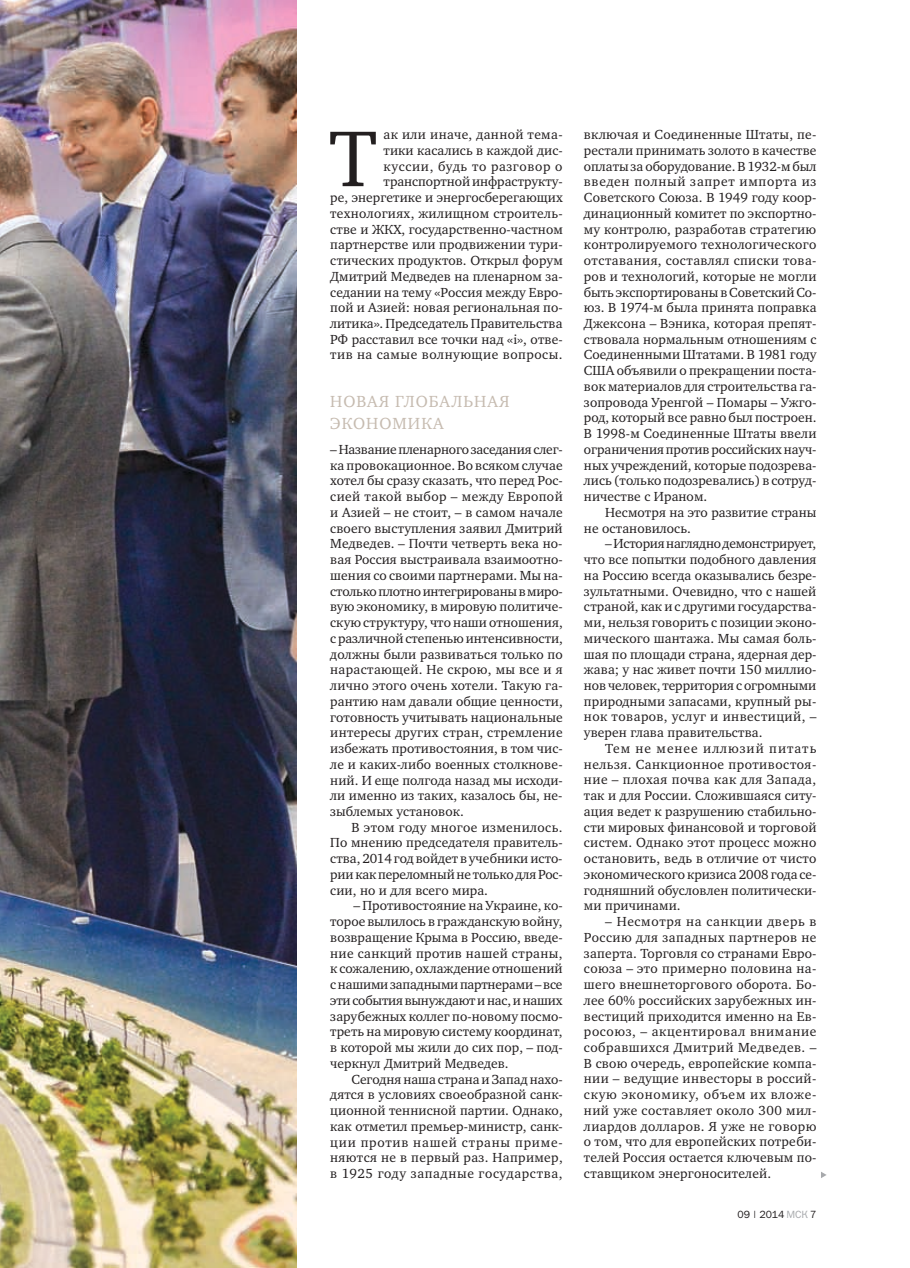
<style>
.page{position:relative;width:910px;height:1268px;background:#fff}
.page>*{position:absolute;margin:0;border:0;box-sizing:border-box;transform-origin:0 0}
.t1{font:81px "Charter ITCC";color:#231f20}
.t2{font:16.5px "Charter ITCC";color:#c6bbb0}
.t3{font:13.5px/15.8px "Charter ITCC";letter-spacing:.005em;color:#231f20;text-align:justify}
.t4{font:10.5px "Franklin Gothic Book C";letter-spacing:-.015em;color:#231f20}
.s1{color:#a7a9ac}
</style>
<div class="page">
<img style="left:0;top:0;width:296px;height:1267px">
<svg style="left:821px;top:1172px;width:6px;height:5px"></svg>
<p class="t3" style="left:330px;top:127px;width:234px;text-align:right">ак или иначе, данной тема-<br>тики касались в каждой дис-<br>куссии, будь то разговор о транспортной инфраструкту-<br>ре, энергетике и энергосберегающих технологиях, жилищном строитель&shy;стве и ЖКХ, государственно-частном партнерстве или продвижении тури&shy;стических продуктов. Открыл форум Дмитрий Медведев на пленарном за&shy;седании на тему «Россия между Евро&shy;пой и Азией: новая региональная по&shy;литика». Председатель Правительства РФ расставил все точки над «i», отве&shy;тив на самые волнующие вопросы.</p>
<p class="t2" style="left:330px;top:392px;width:26px">Нова</p>
<p class="t2" style="left:379px;top:392px;width:29px">я глобал</p>
<p class="t2" style="left:463px;top:392px;width:48px">ьная</p>
<p class="t2" style="left:330px;top:414px;width:14px">экономика</p>
<p class="t3" style="left:330px;top:441px;width:234px">– Название пленарного заседания слег&shy;ка провокационное. Во всяком случае хотел бы сразу сказать, что перед Рос&shy;сией такой выбор – между Европой и Азией – не стоит, – в самом начале своего выступления заявил Дмитрий Медведев. – Почти четверть века но&shy;вая Россия выстраивала взаимоотно&shy;шения со своими партнерами. Мы на&shy;столько плотно интегрированы в миро&shy;вую экономику, в мировую политиче&shy;скую структуру, что наши отношения, с различной степенью интенсивности, должны были развиваться только по нарастающей. Не скрою, мы все и я лично этого очень хотели. Такую га&shy;рантию нам давали общие ценности, готовность учитывать национальные интересы других стран, стремление избежать противостояния, в том чис&shy;ле и каких-либо военных столкнове&shy;ний. И еще полгода назад мы исходи&shy;ли именно из таких, казалось бы, не&shy;зыблемых установок.</p>
<p class="t3" style="left:330px;top:819px;width:234px;text-indent:21px">В этом году многое изменилось.<br>По мнению председателя правитель&shy;ства, 2014 год войдет в учебники исто&shy;рии как переломный не только для Рос&shy;сии, но и для всего мира.</p>
<p class="t3" style="left:330px;top:897px;width:234px;text-indent:23px">– Противостояние на Украине, ко&shy;торое вылилось в гражданскую войну, возвращение Крыма в Россию, введе&shy;ние санкций против нашей страны, к сожалению, охлаждение отношений с нашими западными партнерами – все эти события вынуждают и нас, и наших зарубежных коллег по-новому посмо&shy;треть на мировую систему координат, в которой мы жили до сих пор, – под&shy;черкнул Дмитрий Медведев.</p>
<p class="t3" style="left:330px;top:1070px;width:234px;text-indent:21px">Сегодня наша страна и Запад нахо&shy;дятся в условиях своеобразной санк&shy;ционной теннисной партии. Однако, как отметил премьер-министр, санк&shy;ции против нашей страны приме&shy;няются не в первый раз. Например, в 1925 году западные государства,</p>
<h1 class="t1" style="left:329px;top:114px;width:50px">Т</h1>
<p class="t3" style="left:584px;top:127px;width:234px">включая и Соединенные Штаты, пе&shy;рестали принимать золото в качестве оплаты за оборудование. В 1932-м был введен полный запрет импорта из Советского Союза. В 1949 году коор&shy;динационный комитет по экспортно&shy;му контролю, разработав стратегию контролируемого технологического отставания, составлял списки това&shy;ров и технологий, которые не могли быть экспортированы в Советский Со&shy;юз. В 1974-м была принята поправка Джексона – Вэника, которая препят&shy;ствовала нормальным отношениям с Соединенными Штатами. В 1981 году США объявили о прекращении поста&shy;вок материалов для строительства га&shy;зопровода Уренгой – Помары – Ужго&shy;род, который все равно был построен.<br>В 1998-м Соединенные Штаты ввели ограничения против российских науч&shy;ных учреждений, которые подозрева&shy;лись (только подозревались) в сотруд&shy;ничестве с Ираном.</p>
<p class="t3" style="left:584px;top:504px;width:234px;text-indent:21px">Несмотря на это развитие страны не остановилось.</p>
<p class="t3" style="left:584px;top:536px;width:234px;text-indent:21px">– История наглядно демонстрирует, что все попытки подобного давления на Россию всегда оказывались безре&shy;зультатными. Очевидно, что с нашей страной, как и с другими государства&shy;ми, нельзя говорить с позиции эконо&shy;мического шантажа. Мы самая боль&shy;шая по площади страна, ядерная дер&shy;жава; у нас живет почти 150 миллио&shy;нов человек, территория с огромными природными запасами, крупный ры&shy;нок товаров, услуг и инвестиций, – уверен глава правительства.</p>
<p class="t3" style="left:584px;top:740px;width:234px;text-indent:21px">Тем не менее иллюзий питать нельзя. Санкционное противостоя&shy;ние – плохая почва как для Запада, так и для России. Сложившаяся ситу&shy;ация ведет к разрушению стабильно&shy;сти мировых финансовой и торговой систем. Однако этот процесс можно остановить, ведь в отличие от чисто экономического кризиса 2008 года се&shy;годняшний обусловлен политически&shy;ми причинами.</p>
<p class="t3" style="left:584px;top:913px;width:234px;text-indent:21px">– Несмотря на санкции дверь в Россию для западных партнеров не заперта. Торговля со странами Евро&shy;союза – это примерно половина на&shy;шего внешнеторгового оборота. Бо&shy;лее 60% российских зарубежных ин&shy;вестиций приходится именно на Ев&shy;росоюз, – акцентировал внимание собравшихся Дмитрий Медведев. – В свою очередь, европейские компа&shy;нии – ведущие инвесторы в россий&shy;скую экономику, объем их вложе&shy;ний уже составляет около 300 мил&shy;лиардов долларов. Я уже не говорю о том, что для европейских потреби&shy;телей Россия остается ключевым по&shy;ставщиком энергоносителей.</p>
<p class="t4" style="left:738px;top:1208px;width:80px">09 | 2014 <span class="s1">МСК</span> 7</p>
</div>
